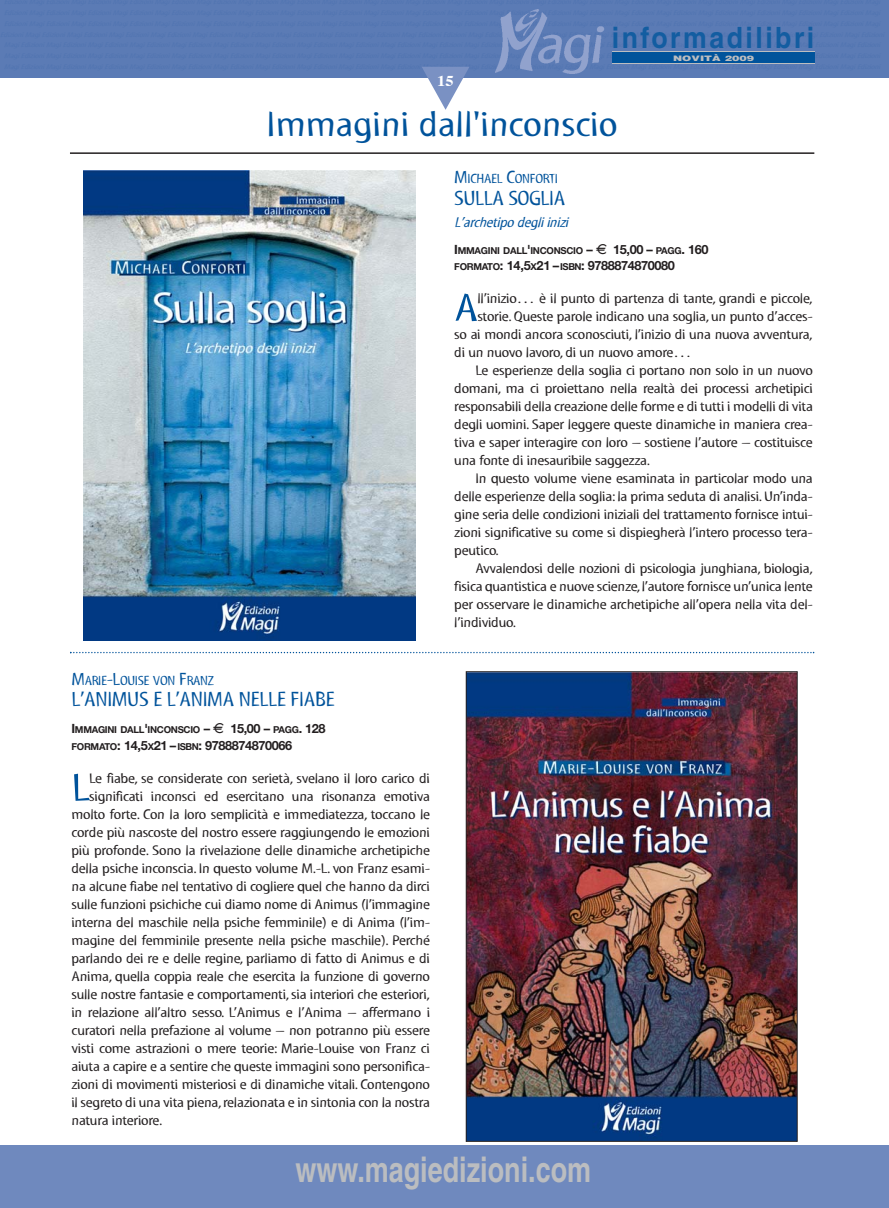
<style>
.page{position:relative;width:889px;height:1208px;background:#fff}
.page>*{position:absolute;margin:0;border:0;box-sizing:border-box;transform-origin:0 0}
.t1{font:40.05px "Myriad Tilt";color:#00539b;scale:1.3 1}
.t2{font:36px "Myriad Tilt";letter-spacing:-.005em;color:#00539b;scale:1.3 1}
.t3{font:700 35.1px "Helvetica";color:#bbbdc0;scale:.77 1}
.t4{font:700 29.4px "Helvetica";letter-spacing:.095em;color:#135da1;scale:.91 1}
.t5{font:21px "Myriad Tilt";letter-spacing:-.015em;color:#00539b;scale:1.2 1}
.t6{font:700 15px "Times";color:#fff;scale:1.1 1}
.t7{font:italic 14.55px "Myriad Tilt";color:#00539b;scale:1.2 1}
.t8{font:14.25px "Myriad Tilt";letter-spacing:-.015em;color:#231f20;scale:1.3 1}
.t9{font:13.5px "Myriad Tilt";letter-spacing:-.02em;color:#00539b;scale:1.2 1}
.t10{font:700 12.75px "Helvetica Neue";letter-spacing:-.035em;color:#231f20}
.t11{font:700 9.6px "Helvetica Neue";letter-spacing:-.03em;color:#231f20}
.t12{font:900 7.5px "Helvetica";color:#bbbdc0;scale:1.45 1}
.s1{font-size:18px}
.s2{font-size:12.75px}
.s3{font-family:"Euro font";font-weight:400;font-size:12.75px}
.s4{font-size:9.6px}
</style>
<div class="page">
<div style="left:0;top:0;width:888px;height:77px;background:#5b7bb5"></div>
<img style="left:495px;top:10px;width:52px;height:63px">
<img style="left:536px;top:23px;width:68px;height:50px">
<svg style="left:612px;top:52px;width:203px;height:12px"></svg>
<div style="left:612px;top:53px;width:203px;height:10px;background:#00539b"></div>
<svg style="left:421px;top:67px;width:48px;height:43px"></svg>
<div style="left:0;top:1145px;width:888px;height:63px;background:#6f89be"></div>
<hr style="left:70px;top:152px;width:744px;height:2px;background:#231f20">
<img style="left:84px;top:170px;width:332px;height:470px">
<svg style="left:70px;top:652px;width:744px;height:1px"></svg>
<img style="left:468px;top:673px;width:327px;height:466px">
<div style="left:466px;top:671px;width:331px;height:470px;border:1px solid #231f20"></div>
<p class="t6" style="left:437px;top:75px;width:16px">15</p>
<h3 class="t4" style="left:612px;top:27px;width:224px">informadilibri</h3>
<p class="t12" style="left:673px;top:55px;width:57px">NOVITÀ 2009</p>
<h2 class="t2" style="left:267px;top:111px;width:271px">Immagini dall'inconscio</h2>
<p class="t9" style="left:454px;top:174px;width:88px"><span class="s1">M</span>ICHAEL <span class="s1">C</span>ONFORTI</p>
<h3 class="t5" style="left:454px;top:190px;width:94px">SULLA SOGLIA</h3>
<p class="t7" style="left:454px;top:216px;width:99px">L’archetipo degliinizi</p>
<p class="t11" style="left:454px;top:247px;width:256px"><span class="s2">I</span>MMAGINI DALL<span class="s2">'</span>INCONSCIO <span class="s2">–</span> <span class="s3">C</span> <span class="s2">15,00 –</span> PAGG<span class="s2">. 160</span></p>
<p class="t10" style="left:454px;top:261px;width:222px"><span class="s4">FORMATO</span>: 14,5<span class="s4">X</span>21 – <span class="s4">ISBN</span>: 9788874870080</p>
<h1 class="t1" style="left:454px;top:293px;width:20px">A</h1>
<p class="t8" style="left:477px;top:293px;width:259px">ll’inizio… è il punto di partenza di tante, grandi e piccole,</p>
<p class="t8" style="left:477px;top:311px;width:259px">storie. Queste parole indicano una soglia, un punto d’acces-</p>
<p class="t8" style="left:454px;top:329px;width:277px">so ai mondi ancora sconosciuti, l’inizio di una nuova avventura,</p>
<p class="t8" style="left:454px;top:347px;width:184px">di un nuovo lavoro, di un nuovo amore…</p>
<p class="t8" style="left:475px;top:365px;width:261px">Le esperienze della soglia ci portano non solo in un nuovo</p>
<p class="t8" style="left:454px;top:383px;width:277px">domani, ma ci proiettano nella realtà dei processi archetipici</p>
<p class="t8" style="left:454px;top:401px;width:277px">responsabili della creazione delle forme e di tutti i modelli di vita</p>
<p class="t8" style="left:454px;top:419px;width:277px">degli uomini. Saper leggere queste dinamiche in maniera crea-</p>
<p class="t8" style="left:454px;top:437px;width:277px">tiva e saper interagire con loro – sostiene l’autore – costituisce</p>
<p class="t8" style="left:454px;top:455px;width:152px">una fonte di inesauribile saggezza.</p>
<p class="t8" style="left:475px;top:473px;width:261px">In questo volume viene esaminata in particolar modo una</p>
<p class="t8" style="left:454px;top:491px;width:277px">delle esperienze della soglia: la prima seduta di analisi.Un’inda-</p>
<p class="t8" style="left:454px;top:509px;width:277px">gine seria delle condizioni iniziali del trattamento fornisce intui-</p>
<p class="t8" style="left:454px;top:527px;width:277px">zioni significative su come si dispiegherà l’intero processo tera-</p>
<p class="t8" style="left:454px;top:545px;width:36px">peutico.</p>
<p class="t8" style="left:475px;top:563px;width:261px">Avvalendosi delle nozioni di psicologia junghiana, biologia,</p>
<p class="t8" style="left:454px;top:581px;width:277px">fisica quantistica e nuove scienze,l’autore fornisce un’unica lente</p>
<p class="t8" style="left:454px;top:599px;width:277px">per osservare le dinamiche archetipiche all’opera nella vita del-</p>
<p class="t8" style="left:454px;top:617px;width:49px">l’individuo.</p>
<p class="t9" style="left:71px;top:675px;width:120px"><span class="s1">M</span>ARIE<span class="s1">-L</span>OUISE VON <span class="s1">F</span>RANZ</p>
<h3 class="t5" style="left:71px;top:691px;width:221px">L’ANIMUS E L’ANIMA NELLE FIABE</h3>
<p class="t11" style="left:71px;top:726px;width:256px"><span class="s2">I</span>MMAGINI DALL<span class="s2">'</span>INCONSCIO <span class="s2">–</span> <span class="s3">C</span> <span class="s2">15,00 –</span> PAGG<span class="s2">. 128</span></p>
<p class="t10" style="left:71px;top:740px;width:222px"><span class="s4">FORMATO</span>: 14,5<span class="s4">X</span>21 – <span class="s4">ISBN</span>: 9788874870066</p>
<h1 class="t1" style="left:71px;top:772px;width:16px">L</h1>
<p class="t8" style="left:89px;top:772px;width:264px">Le fiabe, se considerate con serietà, svelano il loro carico di</p>
<p class="t8" style="left:89px;top:790px;width:264px">significati inconsci ed esercitano una risonanza emotiva</p>
<p class="t8" style="left:71px;top:808px;width:277px">molto forte. Con la loro semplicità e immediatezza, toccano le</p>
<p class="t8" style="left:71px;top:826px;width:277px">corde più nascoste del nostro essere raggiungendo le emozioni</p>
<p class="t8" style="left:71px;top:844px;width:277px">più profonde. Sono la rivelazione delle dinamiche archetipiche</p>
<p class="t8" style="left:71px;top:862px;width:277px">della psiche inconscia. In questo volume M.-L. von Franz esami-</p>
<p class="t8" style="left:71px;top:880px;width:277px">na alcune fiabe nel tentativo di cogliere quel che hanno da dirci</p>
<p class="t8" style="left:71px;top:898px;width:277px">sulle funzioni psichiche cui diamo nome di Animus (l’immagine</p>
<p class="t8" style="left:71px;top:916px;width:277px">interna del maschile nella psiche femminile) e di Anima (l’im-</p>
<p class="t8" style="left:71px;top:934px;width:277px">magine del femminile presente nella psiche maschile). Perché</p>
<p class="t8" style="left:71px;top:952px;width:277px">parlando dei re e delle regine, parliamo di fatto di Animus e di</p>
<p class="t8" style="left:71px;top:970px;width:277px">Anima, quella coppia reale che esercita la funzione di governo</p>
<p class="t8" style="left:71px;top:988px;width:277px">sulle nostre fantasie e comportamenti, sia interiori che esteriori,</p>
<p class="t8" style="left:71px;top:1006px;width:277px">in relazione all’altro sesso. L’Animus e l’Anima – affermano i</p>
<p class="t8" style="left:71px;top:1024px;width:277px">curatori nella prefazione al volume – non potranno più essere</p>
<p class="t8" style="left:71px;top:1042px;width:277px">visti come astrazioni o mere teorie: Marie-Louise von Franz ci</p>
<p class="t8" style="left:71px;top:1060px;width:277px">aiuta a capire e a sentire che queste immagini sono personifica-</p>
<p class="t8" style="left:71px;top:1078px;width:277px">zioni di movimenti misteriosi e di dinamiche vitali. Contengono</p>
<p class="t8" style="left:71px;top:1096px;width:277px">il segreto di una vita piena,relazionata e in sintonia con la nostra</p>
<p class="t8" style="left:71px;top:1114px;width:72px">natura interiore.</p>
<h3 class="t3" style="left:295px;top:1157px;width:385px">www.magiedizioni.com</h3>
</div>
